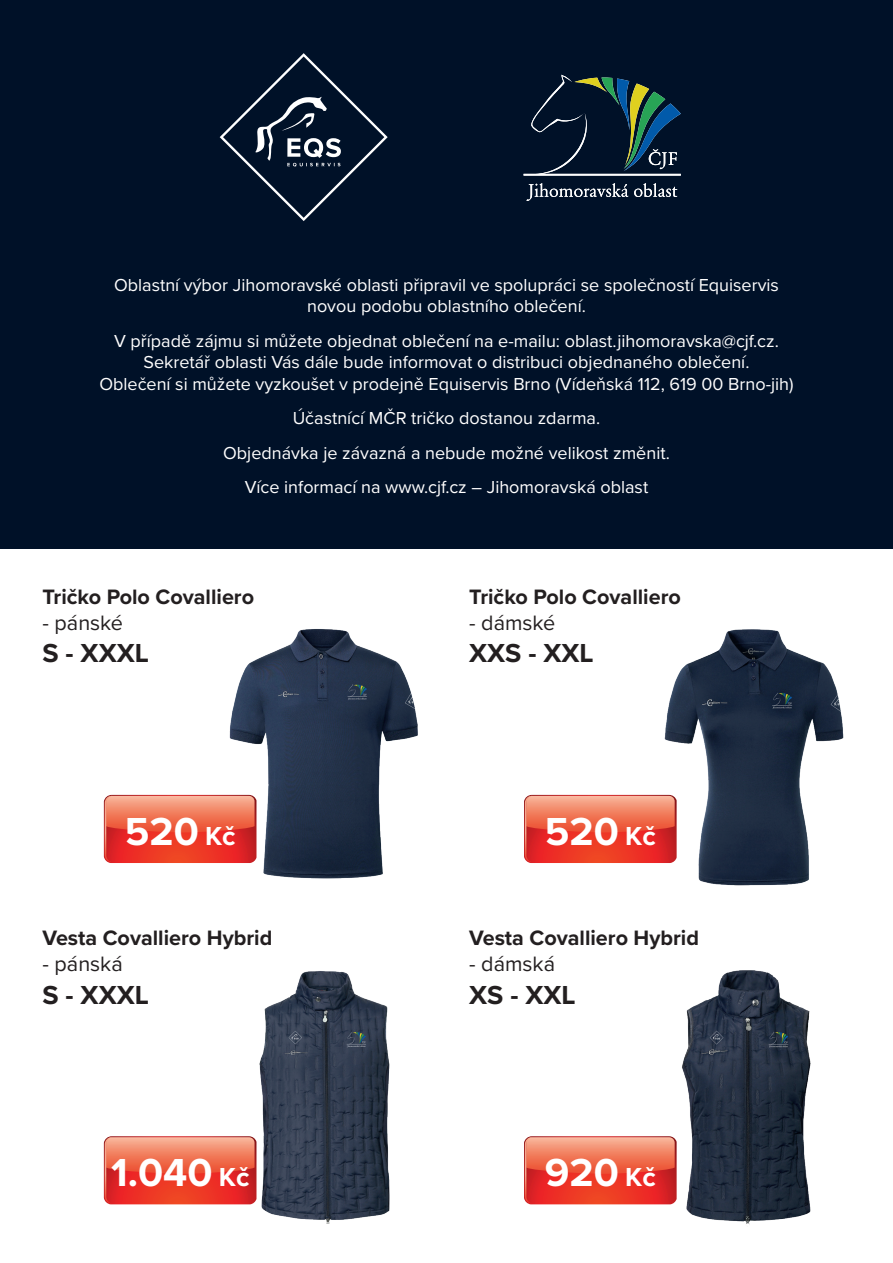
<style>
.page{position:relative;width:893px;height:1263px;background:#fff}
.page>*{position:absolute;margin:0;border:0;box-sizing:border-box;transform-origin:0 0}
.t1{font:700 40.5px "Proxima Nova";color:#fff}
.t2{font:700 27px "Proxima Nova";color:#231f20}
.t3{font:700 21.6px "Proxima Nova";color:#231f20}
.t4{font:21.6px "Proxima Nova";color:#231f20}
.t5{font:18px/21.6px "Proxima Nova";color:#fff;text-align:center}
.s1{font-size:27px}
</style>
<div class="page">
<div style="left:0;top:0;width:893px;height:549px;background:#001128"></div>
<svg style="left:220px;top:53px;width:168px;height:168px"></svg>
<svg style="left:526px;top:183px;width:102px;height:18px"></svg>
<svg style="left:634px;top:183px;width:43px;height:14px"></svg>
<svg style="left:524px;top:75px;width:157px;height:101px"></svg>
<img style="left:659px;top:629px;width:185px;height:257px">
<img style="left:657px;top:970px;width:154px;height:255px">
<img style="left:226px;top:629px;width:192px;height:250px">
<img style="left:226px;top:971px;width:164px;height:252px">
<svg style="left:524px;top:795px;width:153px;height:68px;background:#ea5844"></svg>
<svg style="left:524px;top:1136px;width:153px;height:68px;background:#ea5945"></svg>
<svg style="left:104px;top:795px;width:152px;height:68px;background:#eb5844"></svg>
<svg style="left:104px;top:1136px;width:152px;height:68px;background:#ea5845"></svg>
<p class="t5" style="left:114px;top:273px;width:666px">Oblastní výbor Jihomoravské oblasti připravil ve spolupráci se společností Equiservis novou podobu oblastního oblečení.</p>
<p class="t5" style="left:99px;top:329px;width:696px">V případě zájmu si můžete objednat oblečení na e-mailu: oblast.jihomoravska@cjf.cz.<br>Sekretář oblasti Vás dále bude informovat o distribuci objednaného oblečení.<br>Oblečení si můžete vyzkoušet v prodejně Equiservis Brno (Vídeňská 112, 619 00 Brno-jih)</p>
<p class="t5" style="left:293px;top:407px;width:309px">Účastnící MČR tričko dostanou zdarma.</p>
<p class="t5" style="left:223px;top:441px;width:448px">Objednávka je závazná a nebude možné velikost změnit.</p>
<p class="t5" style="left:245px;top:475px;width:405px">Více informací na www.cjf.cz – Jihomoravská oblast</p>
<p class="t3" style="left:43px;top:580px;width:213px">Tričko Polo Covalliero</p>
<p class="t4" style="left:43px;top:606px;width:82px">- pánské</p>
<p class="t2" style="left:43px;top:633px;width:108px">S - XXXL</p>
<p class="t1" style="left:125px;top:801px;width:112px">520 <span class="s1">Kč</span></p>
<p class="t3" style="left:43px;top:922px;width:231px">Vesta Covalliero Hybrid</p>
<p class="t4" style="left:43px;top:948px;width:82px">- pánská</p>
<p class="t2" style="left:43px;top:974px;width:108px">S - XXXL</p>
<p class="t1" style="left:111px;top:1143px;width:140px">1.040 <span class="s1">Kč</span></p>
<p class="t3" style="left:469px;top:580px;width:213px">Tričko Polo Covalliero</p>
<p class="t4" style="left:469px;top:606px;width:88px">- dámské</p>
<p class="t2" style="left:469px;top:633px;width:126px">XXS - XXL</p>
<p class="t1" style="left:545px;top:801px;width:112px">520 <span class="s1">Kč</span></p>
<p class="t3" style="left:469px;top:922px;width:231px">Vesta Covalliero Hybrid</p>
<p class="t4" style="left:469px;top:948px;width:87px">- dámská</p>
<p class="t2" style="left:469px;top:974px;width:108px">XS - XXL</p>
<p class="t1" style="left:545px;top:1143px;width:112px">920 <span class="s1">Kč</span></p>
</div>
